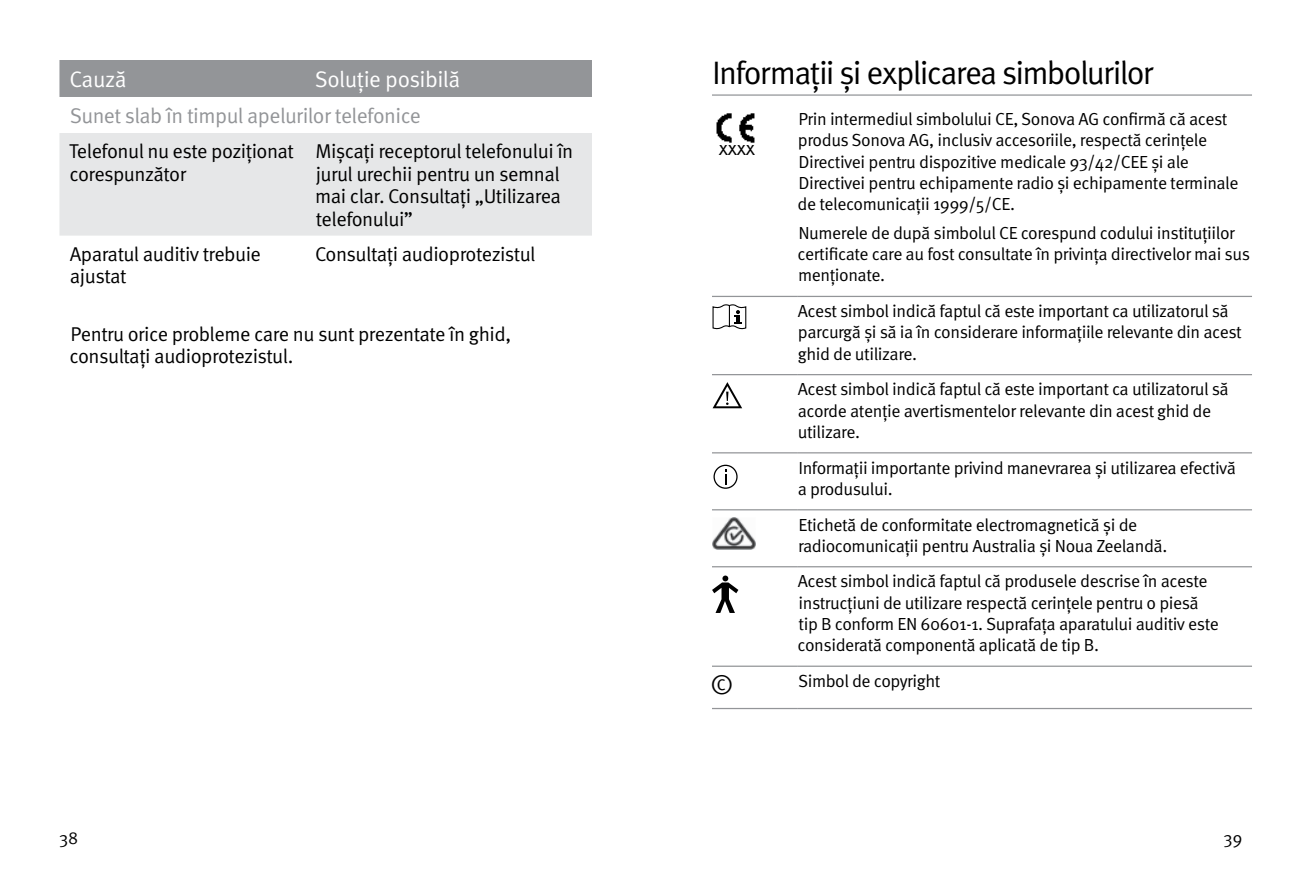
<style>
.page{position:relative;width:1304px;height:886px;background:#fff}
.page>*{position:absolute;margin:0;border:0;box-sizing:border-box;transform-origin:0 0}
.t1{font:32.5px "Meta Pro Norm";letter-spacing:-.055em;color:#000}
.t2{font:26.25px "Meta Pro Norm";color:#000}
.t3{font:22.5px "Meta Pro Norm";letter-spacing:-.025em;color:#fff}
.t4{font:21.25px "Meta Pro Norm";letter-spacing:-.025em;color:#939598}
.t5{font:20px/22.5px "Meta Pro Norm";letter-spacing:-.025em;color:#000}
.t6{font:17.5px/21.2px "Meta Pro Norm";letter-spacing:-.025em;color:#000}
</style>
<div class="page">
<div style="left:59px;top:60px;width:533px;height:37px;background:#939598"></div>
<div style="left:59px;top:133px;width:533px;height:103px;background:#e6e7e8"></div>
<hr style="left:712px;top:94px;width:540px;height:2px;background:#939598">
<hr style="left:712px;top:296px;width:85px;height:1px;background:#939598">
<hr style="left:797px;top:296px;width:455px;height:1px;background:#939598">
<hr style="left:712px;top:374px;width:85px;height:1px;background:#939598">
<hr style="left:797px;top:374px;width:455px;height:1px;background:#939598">
<hr style="left:712px;top:452px;width:85px;height:1px;background:#939598">
<hr style="left:797px;top:452px;width:455px;height:1px;background:#939598">
<hr style="left:712px;top:509px;width:85px;height:1px;background:#939598">
<hr style="left:797px;top:509px;width:455px;height:1px;background:#939598">
<hr style="left:712px;top:566px;width:85px;height:1px;background:#939598">
<hr style="left:797px;top:566px;width:455px;height:1px;background:#939598">
<hr style="left:712px;top:665px;width:85px;height:2px;background:#939598">
<hr style="left:797px;top:665px;width:455px;height:2px;background:#939598">
<hr style="left:712px;top:708px;width:85px;height:1px;background:#939598">
<hr style="left:797px;top:708px;width:455px;height:1px;background:#939598">
<img style="left:716px;top:113px;width:39px;height:30px">
<svg style="left:712px;top:304px;width:34px;height:25px"></svg>
<svg style="left:713px;top:382px;width:29px;height:26px"></svg>
<svg style="left:713px;top:464px;width:25px;height:25px"></svg>
<div style="left:713px;top:465px;width:25px;height:24px;border:1px solid #000;border-radius:50%"></div>
<svg style="left:724px;top:469px;width:2px;height:15px"></svg>
<img style="left:712px;top:517px;width:43px;height:32px">
<svg style="left:712px;top:575px;width:26px;height:38px"></svg>
<p class="t3" style="left:70px;top:62px;width:58px">Cauză</p>
<p class="t3" style="left:315px;top:62px;width:147px">Soluție posibilă</p>
<p class="t4" style="left:70px;top:100px;width:352px">Sunet slab în timpul apelurilor telefonice</p>
<p class="t5" style="left:69px;top:139px;width:226px">Telefonul nu este poziționat corespunzător</p>
<p class="t5" style="left:315px;top:139px;width:260px">Mișcați receptorul telefonului în jurul urechii pentru un semnal mai clar. Consultați „Utilizarea telefonului”</p>
<p class="t5" style="left:70px;top:241px;width:193px">Aparatul auditiv trebuie ajustat</p>
<p class="t5" style="left:315px;top:241px;width:222px">Consultați audioprotezistul</p>
<p class="t5" style="left:69px;top:321px;width:443px">Pentru orice probleme care nu sunt prezentate în ghid, consultați audioprotezistul.</p>
<h1 class="t1" style="left:712px;top:49px;width:443px">Informații și explicarea simbolurilor</h1>
<p class="t5" style="left:719px;top:136px;width:38px">xxxx</p>
<p class="t6" style="left:798px;top:107px;width:443px">Prin intermediul simbolului CE, Sonova AG confirmă că acest produs Sonova AG, inclusiv accesoriile, respectă cerințele Directivei pentru dispozitive medicale 93/42/CEE și ale Directivei pentru echipamente radio și echipamente terminale de telecomunicații 1999/5/CE.</p>
<p class="t6" style="left:798px;top:221px;width:454px">Numerele de după simbolul CE corespund codului instituțiilor certificate care au fost consultate în privința directivelor mai sus menționate.</p>
<p class="t6" style="left:798px;top:299px;width:445px">Acest simbol indică faptul că este important ca utilizatorul să parcurgă și să ia în considerare informațiile relevante din acest ghid de utilizare.</p>
<p class="t6" style="left:798px;top:377px;width:433px">Acest simbol indică faptul că este important ca utilizatorul să acorde atenție avertismentelor relevante din acest ghid de utilizare.</p>
<p class="t6" style="left:798px;top:456px;width:440px">Informații importante privind manevrarea și utilizarea efectivă a produsului.</p>
<p class="t6" style="left:798px;top:513px;width:371px">Etichetă de conformitate electromagnetică și de radiocomunicații pentru Australia și Noua Zeelandă.</p>
<p class="t6" style="left:798px;top:570px;width:423px">Acest simbol indică faptul că produsele descrise în aceste instrucțiuni de utilizare respectă cerințele pentru o piesă tip B conform EN 60601-1. Suprafața aparatului auditiv este considerată componentă aplicată de tip B.</p>
<h2 class="t2" style="left:710px;top:664px;width:24px">©</h2>
<p class="t6" style="left:798px;top:669px;width:144px">Simbol de copyright</p>
<p class="t6" style="left:59px;top:826px;width:21px">38</p>
<p class="t6" style="left:1224px;top:826px;width:20px">39</p>
</div>
